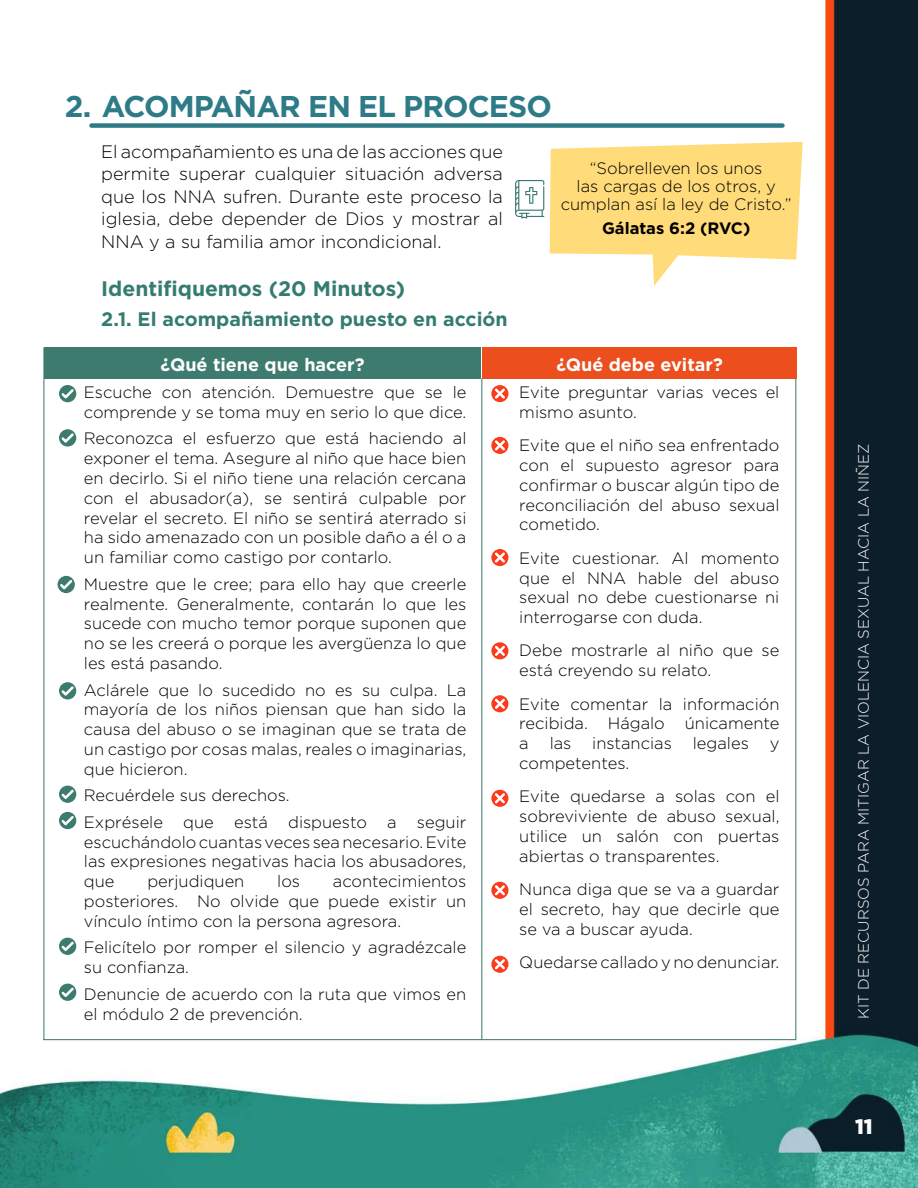
<style>
.page{position:relative;width:918px;height:1188px;background:#fff}
.page>*{position:absolute;margin:0;border:0;box-sizing:border-box;transform-origin:0 0}
.t1{font:700 30px "Gotham";letter-spacing:-.03em;color:#2d7b87}
.t2{font:700 21px "Gotham";color:#347c6f}
.t3{font:900 21px "Gotham";color:#fff}
.t4{font:700 19.5px "Gotham";color:#347c6f}
.t5{font:300 18px/22.5px "Gotham";color:#000;text-align:justify}
.t6{font:700 18px "Gotham";color:#fff}
.t7{font:300 16.5px/19.8px "Gotham";color:#000;text-align:justify}
.t8{font:700 16.5px "Gotham";color:#000}
.t9{font:300 15px "Gotham";color:#fff}
</style>
<div class="page">
<img style="left:0;top:0;width:918px;height:1188px">
<div style="left:91px;top:123px;width:692px;height:5px;background:#2d7b87"></div>
<hr style="left:43px;top:1039px;width:753px;height:1px;background:#3f7b6f">
<hr style="left:795px;top:348px;width:1px;height:692px;background:#3f7b6f">
<hr style="left:43px;top:347px;width:1px;height:693px;background:#3f7b6f">
<div style="left:44px;top:347px;width:437px;height:32px;background:#3e7b6f"></div>
<hr style="left:481px;top:378px;width:1px;height:662px;background:#3f7b6f">
<div style="left:483px;top:347px;width:314px;height:31px;background:#ec4e1d"></div>
<div style="left:491px;top:956px;width:17px;height:17px;background:#fa3b1c;border-radius:50%"></div>
<svg style="left:495px;top:959px;width:10px;height:10px"></svg>
<div style="left:491px;top:882px;width:17px;height:17px;background:#fa3b1c;border-radius:50%"></div>
<svg style="left:495px;top:885px;width:10px;height:10px"></svg>
<div style="left:491px;top:790px;width:17px;height:17px;background:#fa3b1c;border-radius:50%"></div>
<svg style="left:495px;top:793px;width:10px;height:10px"></svg>
<div style="left:491px;top:695px;width:17px;height:17px;background:#fa3b1c;border-radius:50%"></div>
<svg style="left:495px;top:699px;width:10px;height:10px"></svg>
<div style="left:491px;top:642px;width:17px;height:17px;background:#fa3b1c;border-radius:50%"></div>
<svg style="left:495px;top:646px;width:10px;height:10px"></svg>
<div style="left:491px;top:549px;width:17px;height:17px;background:#fa3b1c;border-radius:50%"></div>
<svg style="left:495px;top:552px;width:10px;height:11px"></svg>
<div style="left:491px;top:437px;width:17px;height:17px;background:#fa3b1c;border-radius:50%"></div>
<svg style="left:495px;top:440px;width:10px;height:11px"></svg>
<div style="left:491px;top:385px;width:17px;height:17px;background:#fa3b1c;border-radius:50%"></div>
<svg style="left:495px;top:388px;width:10px;height:11px"></svg>
<div style="left:59px;top:984px;width:17px;height:17px;background:#3e7b6f;border-radius:50%"></div>
<svg style="left:61px;top:988px;width:13px;height:9px"></svg>
<div style="left:59px;top:938px;width:17px;height:17px;background:#3e7b6f;border-radius:50%"></div>
<svg style="left:61px;top:942px;width:13px;height:9px"></svg>
<div style="left:59px;top:812px;width:17px;height:17px;background:#3e7b6f;border-radius:50%"></div>
<svg style="left:61px;top:816px;width:13px;height:9px"></svg>
<div style="left:59px;top:786px;width:17px;height:17px;background:#3e7b6f;border-radius:50%"></div>
<svg style="left:61px;top:790px;width:13px;height:9px"></svg>
<svg style="left:59px;top:682px;width:17px;height:18px"></svg>
<svg style="left:61px;top:686px;width:13px;height:10px"></svg>
<div style="left:58px;top:576px;width:17px;height:17px;background:#3e7b6f;border-radius:50%"></div>
<svg style="left:60px;top:580px;width:12px;height:9px"></svg>
<div style="left:59px;top:429px;width:17px;height:18px;background:#3e7b6f;border-radius:50%"></div>
<svg style="left:61px;top:433px;width:13px;height:10px"></svg>
<div style="left:59px;top:385px;width:17px;height:17px;background:#3e7b6f;border-radius:50%"></div>
<svg style="left:61px;top:389px;width:13px;height:10px"></svg>
<svg style="left:550px;top:142px;width:253px;height:144px"></svg>
<svg style="left:515px;top:180px;width:29px;height:39px"></svg>
<h1 class="t1" style="left:65px;top:89px;width:488px">2. ACOMPAÑAR EN EL PROCESO</h1>
<p class="t5" style="left:101px;top:140px;width:403px">El acompañamiento es una de las acciones que permite superar cualquier situación adversa que los NNA sufren. Durante este proceso la iglesia, debe depender de Dios y mostrar al NNA y a su familia amor incondicional.</p>
<p class="t2" style="left:101px;top:276px;width:306px">Identifiquemos (20 Minutos)</p>
<p class="t4" style="left:101px;top:308px;width:408px">2.1. El acompañamiento puesto en acción</p>
<p class="t6" style="left:161px;top:354px;width:205px">¿Qué tiene que hacer?</p>
<p class="t7" style="left:84px;top:382px;width:384px">Escuche con atención. Demuestre que se le comprende y se toma muy en serio lo que dice.</p>
<p class="t7" style="left:84px;top:429px;width:384px">Reconozca el esfuerzo que está haciendo al exponer el tema. Asegure al niño que hace bien en decirlo. Si el niño tiene una relación cercana con el abusador(a), se sentirá culpable por revelar el secreto. El niño se sentirá aterrado si ha sido amenazado con un posible daño a él o a un familiar como castigo por contarlo.</p>
<p class="t7" style="left:84px;top:574px;width:384px">Muestre que le cree; para ello hay que creerle realmente. Generalmente, contarán lo que les sucede con mucho temor porque suponen que no se les creerá o porque les avergüenza lo que les está pasando.</p>
<p class="t7" style="left:84px;top:680px;width:384px">Aclárele que lo sucedido no es su culpa. La mayoría de los niños piensan que han sido la causa del abuso o se imaginan que se trata de un castigo por cosas malas, reales o imaginarias, que hicieron.</p>
<p class="t7" style="left:84px;top:782px;width:384px;line-height:26.5px">Recuérdele sus derechos.<br>Exprésele que está dispuesto a seguir</p>
<p class="t7" style="left:84px;top:832px;width:384px">escuchándolo cuantas veces sea necesario. Evite las expresiones negativas hacia los abusadores, que</p>
<p class="t7" style="left:561px;top:159px;width:232px;line-height:18px;text-align:center">“Sobrelleven los unos<br>las cargas de los otros, y cumplan así la ley de Cristo.”</p>
<p class="t8" style="left:602px;top:219px;width:150px">Gálatas 6:2 (RVC)</p>
<p class="t6" style="left:556px;top:354px;width:168px">¿Qué debe evitar?</p>
<p class="t7" style="left:519px;top:382px;width:262px">Evite preguntar varias veces el mismo asunto.</p>
<p class="t7" style="left:519px;top:435px;width:262px">Evite que el niño sea enfrentado con el supuesto agresor para confirmar o buscar algún tipo de reconciliación del abuso sexual cometido.</p>
<p class="t7" style="left:519px;top:548px;width:262px">Evite cuestionar. Al momento que el NNA hable del abuso sexual no debe cuestionarse ni interrogarse con duda.</p>
<p class="t7" style="left:519px;top:641px;width:262px">Debe mostrarle al niño que se está creyendo su relato.</p>
<p class="t7" style="left:519px;top:694px;width:262px">Evite comentar la información recibida. Hágalo únicamente a</p>
<p class="t7" style="left:550px;top:733px;width:23px">las</p>
<p class="t7" style="left:592px;top:733px;width:81px">instancias</p>
<p class="t7" style="left:693px;top:733px;width:58px">legales</p>
<p class="t7" style="left:770px;top:733px;width:11px">y</p>
<p class="t7" style="left:519px;top:746px;width:262px;line-height:33.3px">competentes.<br>Evite quedarse a solas con el</p>
<p class="t7" style="left:519px;top:806px;width:262px">sobreviviente de abuso sexual, utilice un salón con puertas abiertas o transparentes.</p>
<p class="t7" style="left:519px;top:879px;width:262px">Nunca diga que se va a guardar el secreto, hay que decirle que se va a buscar ayuda.</p>
<p class="t7" style="left:519px;top:952px;width:262px">Quedarse callado y no denunciar.</p>
<p class="t7" style="left:147px;top:871px;width:99px">perjudiquen</p>
<p class="t7" style="left:277px;top:871px;width:24px">los</p>
<p class="t7" style="left:84px;top:871px;width:384px;text-indent:249px">acontecimientos posteriores. No olvide que puede existir un vínculo íntimo con la persona agresora.</p>
<p class="t7" style="left:84px;top:938px;width:384px">Felicítelo por romper el silencio y agradézcale su confianza.</p>
<p class="t7" style="left:84px;top:984px;width:384px">Denuncie de acuerdo con la ruta que vimos en el módulo 2 de prevención.</p>
<p class="t9" style="left:856px;top:1019px;width:577px;rotate:-90deg">KIT DE RECURSOS PARA MITIGAR LA VIOLENCIA SEXUAL HACIA LA NIÑEZ</p>
<p class="t3" style="left:855px;top:1115px;width:19px">11</p>
</div>
